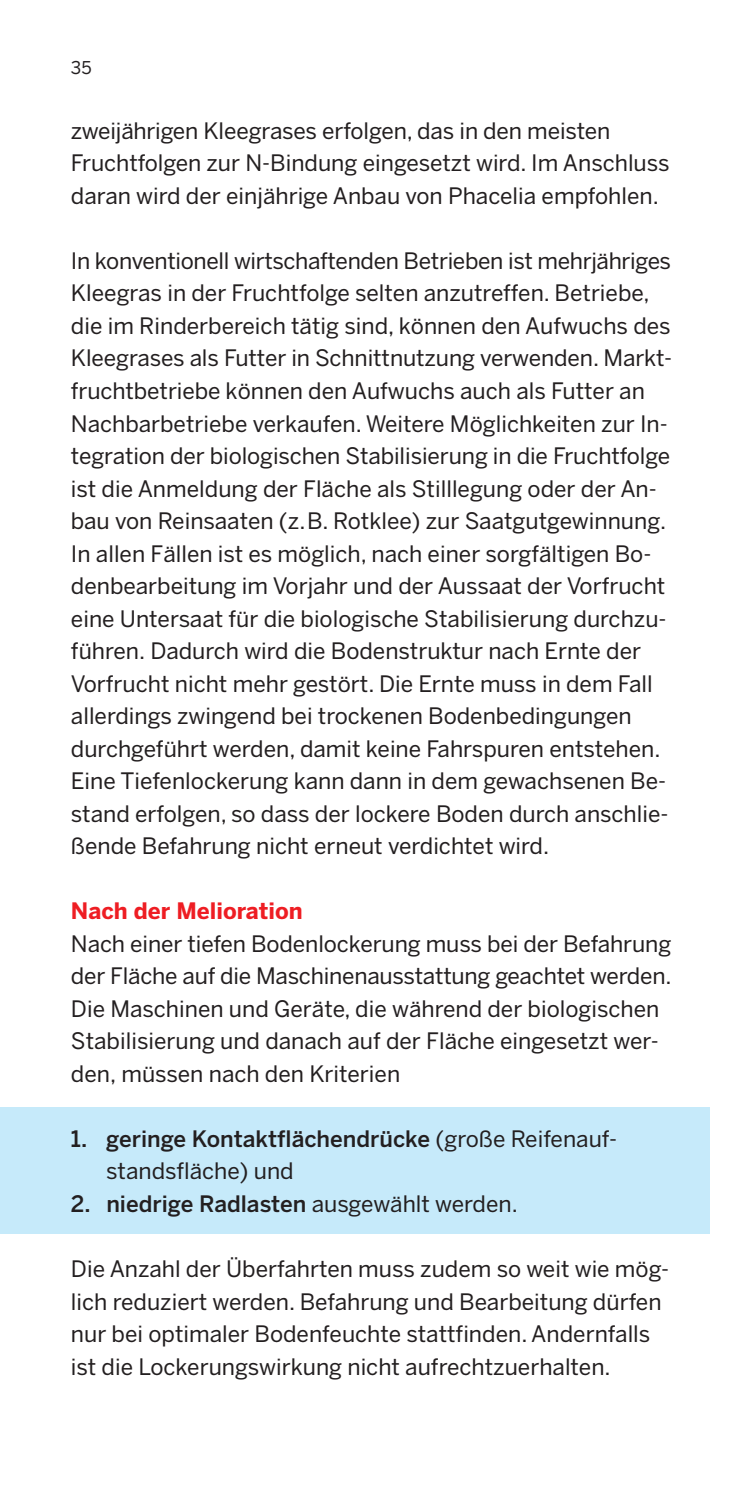
<style>
.page{position:relative;width:745px;height:1489px;background:#fff}
.page>*{position:absolute;margin:0;border:0;box-sizing:border-box;transform-origin:0 0}
.t1{font:22.5px/32.5px "Benton Sans";color:#231f20}
.t2{font:500 22.5px "Benton Sans";color:#231f20}
.t3{font:700 22.5px "Benton Sans";color:#ee1d23}
.t4{font:17.5px "Benton Sans";color:#231f20}
.s1{font-weight:500}
.s2{font-weight:400}
</style>
<div class="page">
<div style="left:0;top:1106px;width:709px;height:127px;background:#c6eafa"></div>
<p class="t4" style="left:71px;top:58px;width:22px">35</p>
<p class="t1" style="left:71px;top:115px;width:599px">zweijährigen Kleegrases erfolgen, das in den meisten<br>Fruchtfolgen zur N-Bindung eingesetzt wird. Im Anschluss daran wird der einjährige Anbau von Phacelia empfohlen.</p>
<p class="t1" style="left:71px;top:245px;width:602px">In konventionell wirtschaftenden Betrieben ist mehrjähriges Kleegras in der Fruchtfolge selten anzutreffen. Betriebe, die im Rinderbereich tätig sind, können den Aufwuchs des Kleegrases als Futter in Schnittnutzung verwenden. Markt&shy;fruchtbetriebe können den Aufwuchs auch als Futter an Nachbarbetriebe verkaufen. Weitere Möglichkeiten zur In&shy;tegration der biologischen Stabilisierung in die Fruchtfolge ist die Anmeldung der Fläche als Stilllegung oder der An&shy;bau von Reinsaaten (z.B. Rotklee) zur Saatgutgewinnung.<br>In allen Fällen ist es möglich, nach einer sorgfältigen Bo&shy;denbearbeitung im Vorjahr und der Aussaat der Vorfrucht eine Untersaat für die biologische Stabilisierung durchzu&shy;führen. Dadurch wird die Bodenstruktur nach Ernte der Vorfrucht nicht mehr gestört. Die Ernte muss in dem Fall allerdings zwingend bei trockenen Bodenbedingungen durchgeführt werden, damit keine Fahrspuren entstehen.<br>Eine Tiefenlockerung kann dann in dem gewachsenen Be&shy;stand erfolgen, so dass der lockere Boden durch anschlie&shy;ßende Befahrung nicht erneut verdichtet wird.</p>
<p class="t3" style="left:71px;top:898px;width:233px">Nach der Melioration</p>
<p class="t1" style="left:71px;top:927px;width:601px">Nach einer tiefen Bodenlockerung muss bei der Befahrung der Fläche auf die Maschinenausstattung geachtet werden.<br>Die Maschinen und Geräte, die während der biologischen Stabilisierung und danach auf der Fläche eingesetzt wer&shy;den, müssen nach den Kriterien</p>
<p class="t1" style="left:106px;top:1122px;width:512px;text-indent:-35px"><span class="s1">1. geringe Kontaktflächendrücke</span> (große Reifenauf&shy;standsfläche) und</p>
<p class="t2" style="left:71px;top:1190px;width:448px">2. niedrige Radlasten <span class="s2">ausgewählt werden.</span></p>
<p class="t1" style="left:71px;top:1252px;width:599px">Die Anzahl der Überfahrten muss zudem so weit wie mög&shy;lich reduziert werden. Befahrung und Bearbeitung dürfen nur bei optimaler Bodenfeuchte stattfinden. Andernfalls ist die Lockerungswirkung nicht aufrechtzuerhalten.</p>
</div>
